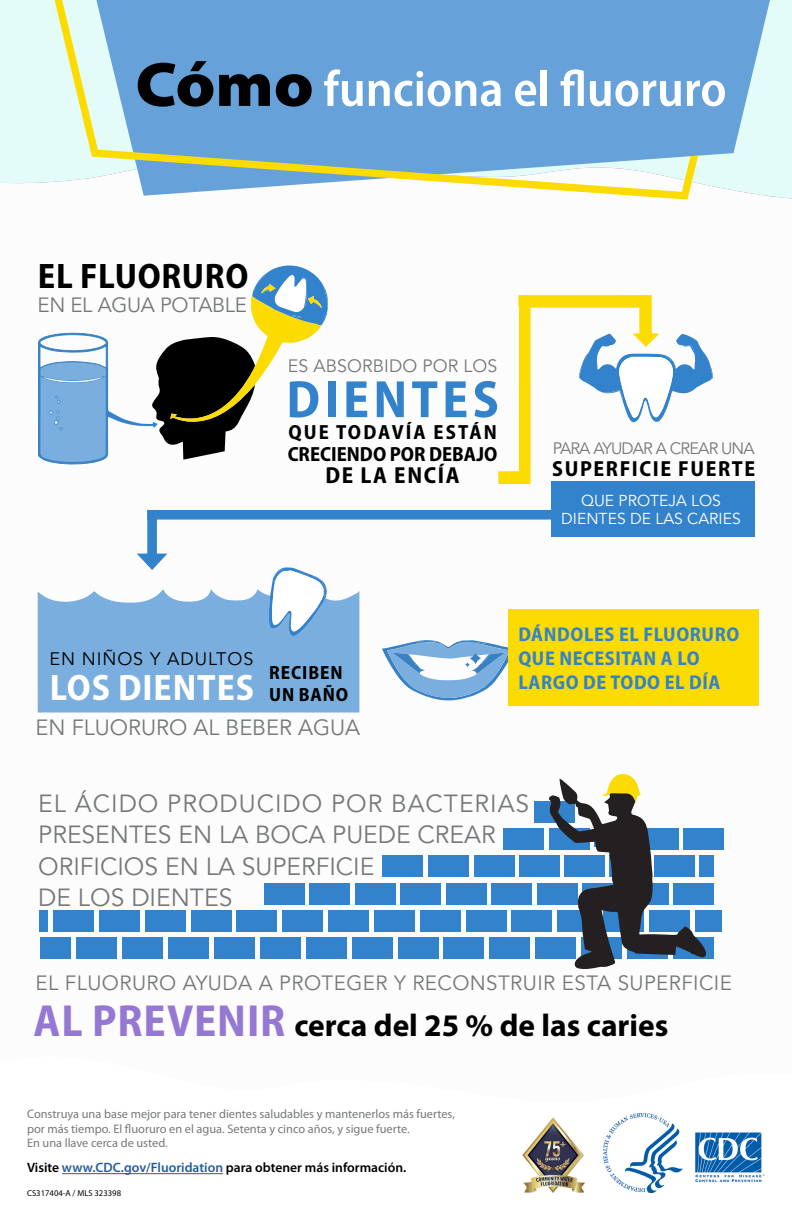
<style>
.page{position:relative;width:792px;height:1224px;background:#fff}
.page>*{position:absolute;margin:0;border:0;box-sizing:border-box;transform-origin:0 0}
.t1{font:700 semi-condensed 53px "Myriad Pro";letter-spacing:.08em;color:#3382cc}
.t2{font:600 semi-condensed 51px "Myriad Pro";color:#fff}
.t3{font:700 semi-condensed 37px "Myriad Pro";letter-spacing:.025em;color:#fff}
.t4{font:700 semi-condensed 35.6px "Myriad Pro";letter-spacing:.02em;color:#000}
.t5{font:700 31.5px "Myriad Pro";color:#000}
.t6{font:24.6px/31.5px "Avenir LT Std";color:#75787a}
.t7{font:700 semi-condensed 23.3px "Myriad Pro";letter-spacing:.07em;color:#000}
.t8{font:21.9px "Avenir LT Std";color:#75787a}
.t9{font:700 semi-condensed 21.9px "Myriad Pro";letter-spacing:.075em;color:#000}
.t10{font:20.5px "Avenir LT Std";letter-spacing:.02em;color:#75787a}
.t11{font:700 semi-condensed 20.5px/22px "Myriad Pro";color:#000}
.t12{font:20.5px "Avenir LT Std";letter-spacing:-.015em;color:#75787a}
.t13{font:700 semi-condensed 20px/24px "Myriad Pro";letter-spacing:.03em;color:#3382cc}
.t14{font:700 semi-condensed 19.2px/22px "Myriad Pro";letter-spacing:.045em;color:#000}
.t15{font:18px "Avenir LT Std";letter-spacing:.05em;color:#000}
.t16{font:17.8px "Avenir LT Std";letter-spacing:.005em;color:#75787a}
.t17{font:16.4px "Avenir LT Std";letter-spacing:-.055em;color:#75787a}
.t18{font:15.7px/17.8px "Avenir LT Std";color:#fff;text-align:center}
.t19{font:600 13.6px "Myriad Pro";color:#000}
.t20{font:12.3px/14.8px "Myriad Pro";color:#75787a}
.t21{font:8.6px "Myriad Pro";color:#000}
.s1{font-weight:900;font-stretch:semi-expanded;font-size:63px;color:#000}
.s2{font-stretch:semi-condensed;font-size:45.2px;color:#9478d4}
.s3{color:#215e9e}
</style>
<div class="page">
<hr style="left:62px;top:1173px;width:161px;height:1px;background:#215e9e">
<svg style="left:0;top:0;width:792px;height:199px;background:#e4fbf7"></svg>
<svg style="left:698px;top:0;width:72px;height:196px;background:#99c5e5"></svg>
<svg style="left:55px;top:0;width:643px;height:200px;background:#85b3d4"></svg>
<img style="left:522px;top:1117px;width:63px;height:76px">
<img style="left:603px;top:1113px;width:162px;height:79px">
<div style="left:147px;top:510px;width:405px;height:10px;background:#3382cc"></div>
<div style="left:552px;top:482px;width:203px;height:55px;background:#3382cc"></div>
<svg style="left:498px;top:295px;width:215px;height:189px"></svg>
<svg style="left:382px;top:640px;width:126px;height:61px"></svg>
<div style="left:508px;top:610px;width:251px;height:96px;background:#fcdb00"></div>
<div style="left:328px;top:592px;width:30px;height:121px;background:#7aaede"></div>
<svg style="left:358px;top:591px;width:1px;height:122px"></svg>
<svg style="left:38px;top:265px;width:290px;height:448px"></svg>
<div style="left:537px;top:883px;width:40px;height:21px;background:#3382cc"></div>
<div style="left:429px;top:856px;width:40px;height:21px;background:#3382cc"></div>
<div style="left:474px;top:856px;width:40px;height:21px;background:#3382cc"></div>
<div style="left:519px;top:856px;width:40px;height:21px;background:#3382cc"></div>
<div style="left:504px;top:828px;width:40px;height:22px;background:#3382cc"></div>
<div style="left:535px;top:801px;width:40px;height:22px;background:#3382cc"></div>
<div style="left:684px;top:828px;width:40px;height:22px;background:#3382cc"></div>
<div style="left:695px;top:910px;width:27px;height:22px;background:#3382cc"></div>
<div style="left:40px;top:911px;width:8px;height:21px;background:#3382cc"></div>
<div style="left:53px;top:911px;width:41px;height:21px;background:#3382cc"></div>
<div style="left:76px;top:938px;width:40px;height:21px;background:#3382cc"></div>
<div style="left:122px;top:938px;width:40px;height:21px;background:#3382cc"></div>
<div style="left:168px;top:938px;width:40px;height:21px;background:#3382cc"></div>
<div style="left:214px;top:938px;width:40px;height:21px;background:#3382cc"></div>
<div style="left:260px;top:938px;width:40px;height:21px;background:#3382cc"></div>
<div style="left:306px;top:938px;width:40px;height:21px;background:#3382cc"></div>
<div style="left:352px;top:938px;width:40px;height:21px;background:#3382cc"></div>
<div style="left:398px;top:938px;width:40px;height:21px;background:#3382cc"></div>
<div style="left:444px;top:938px;width:40px;height:21px;background:#3382cc"></div>
<div style="left:490px;top:938px;width:40px;height:21px;background:#3382cc"></div>
<div style="left:536px;top:938px;width:40px;height:21px;background:#3382cc"></div>
<div style="left:99px;top:911px;width:40px;height:21px;background:#3382cc"></div>
<div style="left:145px;top:911px;width:40px;height:21px;background:#3382cc"></div>
<div style="left:191px;top:911px;width:40px;height:21px;background:#3382cc"></div>
<div style="left:237px;top:911px;width:40px;height:21px;background:#3382cc"></div>
<div style="left:264px;top:883px;width:40px;height:21px;background:#3382cc"></div>
<div style="left:310px;top:883px;width:40px;height:21px;background:#3382cc"></div>
<div style="left:355px;top:883px;width:40px;height:21px;background:#3382cc"></div>
<div style="left:401px;top:883px;width:40px;height:21px;background:#3382cc"></div>
<div style="left:446px;top:883px;width:40px;height:21px;background:#3382cc"></div>
<div style="left:492px;top:883px;width:40px;height:21px;background:#3382cc"></div>
<div style="left:283px;top:911px;width:40px;height:21px;background:#3382cc"></div>
<div style="left:328px;top:911px;width:41px;height:21px;background:#3382cc"></div>
<div style="left:374px;top:911px;width:41px;height:21px;background:#3382cc"></div>
<div style="left:420px;top:911px;width:40px;height:21px;background:#3382cc"></div>
<div style="left:466px;top:911px;width:40px;height:21px;background:#3382cc"></div>
<div style="left:512px;top:911px;width:40px;height:21px;background:#3382cc"></div>
<div style="left:40px;top:938px;width:30px;height:21px;background:#3382cc"></div>
<div style="left:383px;top:856px;width:40px;height:21px;background:#3382cc"></div>
<svg style="left:545px;top:774px;width:169px;height:195px"></svg>
<h2 class="t2" style="left:135px;top:61px;width:593px"><span class="s1">Cómo</span> funciona el fluoruro</h2>
<h3 class="t4" style="left:38px;top:256px;width:212px">EL FLUORURO</h3>
<h3 class="t12" style="left:38px;top:293px;width:211px">EN EL AGUA POTABLE</h3>
<h3 class="t16" style="left:288px;top:355px;width:211px">ES ABSORBIDO POR LOS</h3>
<h1 class="t1" style="left:286px;top:370px;width:214px">DIENTES</h1>
<h3 class="t11" style="left:288px;top:422px;width:211px">QUE TODAVÍA ESTÁN<br>CRECIENDO POR DEBAJO</h3>
<h3 class="t7" style="left:325px;top:462px;width:136px">DE LA ENCÍA</h3>
<h3 class="t17" style="left:553px;top:439px;width:204px">PARA AYUDAR A CREAR UNA</h3>
<h3 class="t9" style="left:552px;top:457px;width:204px">SUPERFICIE FUERTE</h3>
<p class="t18" style="left:561px;top:492px;width:181px">QUE PROTEJA LOS<br>DIENTES DE LAS CARIES</p>
<h3 class="t15" style="left:50px;top:649px;width:205px">EN NIÑOS Y ADULTOS</h3>
<h3 class="t3" style="left:50px;top:667px;width:206px">LOS DIENTES</h3>
<h3 class="t14" style="left:269px;top:662px;width:81px">RECIBEN<br>UN BAÑO</h3>
<h3 class="t8" style="left:36px;top:715px;width:326px">EN FLUORURO AL BEBER AGUA</h3>
<h3 class="t13" style="left:518px;top:622px;width:222px">DÁNDOLES EL FLUORURO<br>QUE NECESITAN A LO<br>LARGO DE TODO EL DÍA</h3>
<h3 class="t6" style="left:38px;top:788px;width:493px">EL ÁCIDO PRODUCIDO POR BACTERIAS<br>PRESENTES EN LA BOCA PUEDE CREAR<br>ORIFICIOS EN LA SUPERFICIE<br>DE LOS DIENTES</h3>
<h3 class="t10" style="left:36px;top:971px;width:698px">EL FLUORURO AYUDA A PROTEGER Y RECONSTRUIR ESTA SUPERFICIE</h3>
<h3 class="t5" style="left:34px;top:1007px;width:636px"><span class="s2">AL PREVENIR</span> cerca del 25 % de las caries</h3>
<p class="t20" style="left:27px;top:1106px;width:429px">Construya una base mejor para tener dientes saludables y mantenerlos más fuertes, por más tiempo. El fluoruro en el agua. Setenta y cinco años, y sigue fuerte.<br>En una llave cerca de usted.</p>
<p class="t19" style="left:27px;top:1160px;width:381px">Visite <span class="s3">www.CDC.gov/Fluoridation</span> para obtener más información.</p>
<p class="t21" style="left:27px;top:1188px;width:96px">CS317404-A / MLS 323398</p>
</div>
